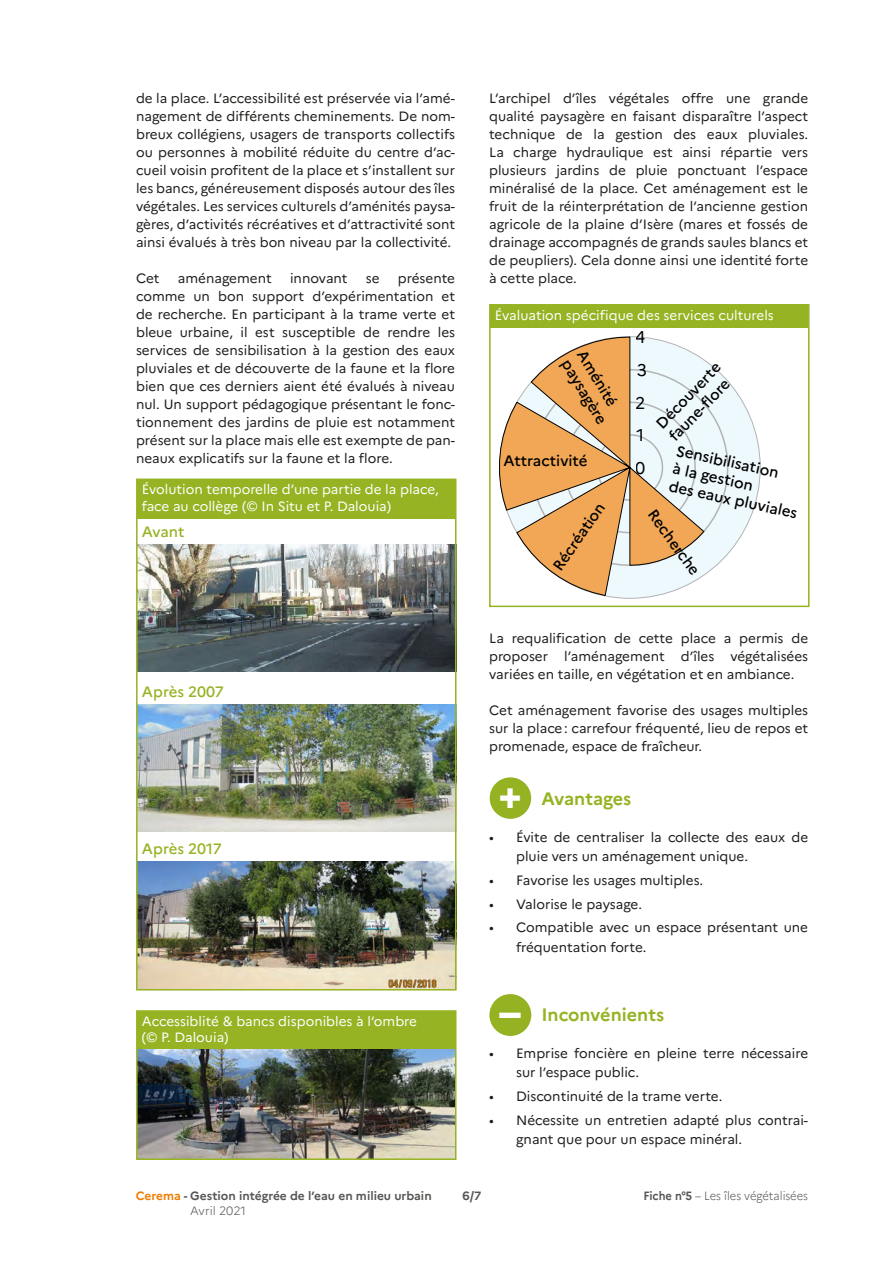
<style>
.page{position:relative;width:893px;height:1263px;background:#fff}
.page>*{position:absolute;margin:0;border:0;box-sizing:border-box;transform-origin:0 0}
.t1{font:800 39.45px "Marianne";color:#fff}
.t2{font:800 39.15px "Marianne";color:#fff}
.bandeau{font:700 18px "Marianne";color:#95b322}
.t3{font:16.95px/32.5px "Marianne";color:#000}
.t4{font:500 15px/18.1px "Marianne";color:#000}
.texte_blanc_cadre_ve{font:500 15px "Marianne";letter-spacing:-.005em;color:#95b322}
.corps_de_texte{font:13.5px/18px "Marianne";color:#1d1d1b;text-align:justify}
.texte_blanc_cadre_ve-2{font:13.5px/16.2px "Marianne";color:#fff}
.t5{font:700 12px/15px "Marianne";color:#575756}
.t6{font:300 12px "Marianne";color:#575756;scale:.93 1}
.s1{color:#ef7d00}
.s2{font-weight:300}
.s3{font-weight:700}
</style>
<div class="page">
<div style="left:138px;top:480px;width:317px;height:38px;background:#95b322"></div>
<img style="left:139px;top:544px;width:318px;height:128px">
<img style="left:139px;top:704px;width:318px;height:128px">
<img style="left:139px;top:861px;width:318px;height:128px">
<div style="left:136px;top:478px;width:320px;height:512px;border:2px solid #95b322"></div>
<div style="left:138px;top:1012px;width:317px;height:38px;background:#95b322"></div>
<img style="left:139px;top:1049px;width:314px;height:108px">
<div style="left:136px;top:1010px;width:320px;height:150px;border:2px solid #95b322"></div>
<div style="left:491px;top:306px;width:317px;height:22px;background:#95b322"></div>
<div style="left:500px;top:337px;width:260px;height:261px;background:#eef9fd;border-radius:50%"></div>
<svg style="left:705px;top:368px;width:24px;height:199px"></svg>
<svg style="left:499px;top:336px;width:206px;height:261px"></svg>
<div style="left:489px;top:304px;width:320px;height:303px;border:2px solid #95b322"></div>
<div style="left:490px;top:777px;width:41px;height:42px;background:#95b222;border-radius:50%"></div>
<div style="left:489px;top:994px;width:42px;height:42px;background:#95b222;border-radius:50%"></div>
<p class="corps_de_texte" style="left:136px;top:89px;width:321px">de la place. L’accessibilité est préservée via l’amé&shy;nagement de différents cheminements. De nom&shy;breux collégiens, usagers de transports collectifs ou personnes à mobilité réduite du centre d’ac&shy;cueil voisin profitent de la place et s’installent sur les bancs, généreusement disposés autour des îles végétales. Les services culturels d’aménités paysa&shy;gères, d’activités récréatives et d’attractivité sont ainsi évalués à très bon niveau par la collectivité.</p>
<p class="corps_de_texte" style="left:136px;top:269px;width:25px">Cet</p>
<p class="corps_de_texte" style="left:178px;top:269px;width:95px">aménagement</p>
<p class="corps_de_texte" style="left:290px;top:269px;width:59px">innovant</p>
<p class="corps_de_texte" style="left:366px;top:269px;width:15px">se</p>
<p class="corps_de_texte" style="left:136px;top:269px;width:321px;text-indent:262px">présente comme un bon support d’expérimentation et de recherche. En participant à la trame verte et bleue urbaine, il est susceptible de rendre les services de sensibilisation à la gestion des eaux pluviales et de découverte de la faune et la flore bien que ces derniers aient été évalués à niveau nul. Un support pédagogique présentant le fonc&shy;tionnement des jardins de pluie est notamment présent sur la place mais elle est exempte de pan&shy;neaux explicatifs sur la faune et la flore.</p>
<p class="texte_blanc_cadre_ve-2" style="left:142px;top:481px;width:299px">Évolution temporelle d’une partie de la place, face au collège (© In Situ et P. Dalouia)</p>
<p class="texte_blanc_cadre_ve" style="left:142px;top:523px;width:44px">Avant</p>
<p class="texte_blanc_cadre_ve" style="left:142px;top:683px;width:83px">Après 2007</p>
<p class="texte_blanc_cadre_ve" style="left:142px;top:840px;width:81px">Après 2017</p>
<p class="texte_blanc_cadre_ve-2" style="left:142px;top:1013px;width:277px">Accessiblité &amp; bancs disponibles à l’ombre (© P. Dalouia)</p>
<p class="corps_de_texte" style="left:489px;top:89px;width:321px">L’archipel d’îles végétales offre une grande qualité paysagère en faisant disparaître l’aspect technique de la gestion des eaux pluviales.<br>La charge hydraulique est ainsi répartie vers plusieurs jardins de pluie ponctuant l’espace minéralisé de la place. Cet aménagement est le fruit de la réinterprétation de l’ancienne gestion agricole de la plaine d’Isère (mares et fossés de drainage accompagnés de grands saules blancs et de peupliers). Cela donne ainsi une identité forte à cette place.</p>
<p class="texte_blanc_cadre_ve-2" style="left:495px;top:307px;width:280px">Évaluation spécifique des services culturels</p>
<p class="t3" style="left:636px;top:321px;width:12px">4</p>
<p class="t4" style="left:589px;top:347px;width:74px;rotate:59deg">Aménité paysagère</p>
<p class="t4" style="left:503px;top:452px;width:86px">Attractivité</p>
<p class="t4" style="left:549px;top:564px;width:81px;rotate:-55deg">Récréation</p>
<p class="t4" style="left:659px;top:506px;width:78px;rotate:54deg">Recherche</p>
<p class="t4" style="left:652px;top:420px;width:87px;rotate:-46deg">Découverte faune-flore</p>
<p class="t3" style="left:636px;top:354px;width:12px">3<br>2</p>
<p class="t3" style="left:636px;top:419px;width:9px">1</p>
<p class="t4" style="left:678px;top:441px;width:132px;rotate:12deg">Sensibilisation<br>à la gestion<br>des eaux pluviales</p>
<p class="t3" style="left:636px;top:451px;width:12px">0</p>
<p class="corps_de_texte" style="left:489px;top:629px;width:321px">La requalification de cette place a permis de proposer l’aménagement d’îles végétalisées variées en taille, en végétation et en ambiance.</p>
<p class="corps_de_texte" style="left:489px;top:701px;width:321px">Cet aménagement favorise des usages multiples sur la place: carrefour fréquenté, lieu de repos et promenade, espace de fraîcheur.</p>
<p class="t2" style="left:499px;top:770px;width:25px">+</p>
<p class="bandeau" style="left:541px;top:788px;width:91px">Avantages</p>
<p class="corps_de_texte" style="left:516px;top:827px;width:294px;line-height:19.5px;text-indent:-27px">• Évite de centraliser la collecte des eaux de pluie vers un aménagement unique.</p>
<p class="corps_de_texte" style="left:489px;top:871px;width:216px">• Favorise les usages multiples.</p>
<p class="corps_de_texte" style="left:489px;top:895px;width:154px">• Valorise le paysage.</p>
<p class="corps_de_texte" style="left:516px;top:918px;width:294px;line-height:19.5px;text-indent:-27px">• Compatible avec un espace présentant une fréquentation forte.</p>
<p class="t1" style="left:499px;top:972px;width:23px">_</p>
<p class="bandeau" style="left:541px;top:1004px;width:124px">Inconvénients</p>
<p class="corps_de_texte" style="left:516px;top:1043px;width:294px;line-height:19.5px;text-indent:-27px">• Emprise foncière en pleine terre nécessaire sur l’espace public.</p>
<p class="corps_de_texte" style="left:489px;top:1087px;width:235px">• Discontinuité de la trame verte.</p>
<p class="corps_de_texte" style="left:516px;top:1110px;width:294px;line-height:19.5px;text-indent:-27px">• Nécessite un entretien adapté plus contrai&shy;gnant que pour un espace minéral.</p>
<p class="t5" style="left:190px;top:1188px;width:243px;text-indent:-54px"><span class="s1">Cerema</span> - Gestion intégrée de l’eau en milieu urbain<br><span class="s2">Avril 2021</span></p>
<p class="t5" style="left:463px;top:1188px;width:20px">6/7</p>
<p class="t6" style="left:643px;top:1188px;width:179px"><span class="s3">Fiche n°5</span> – Les îles végétalisées</p>
</div>
